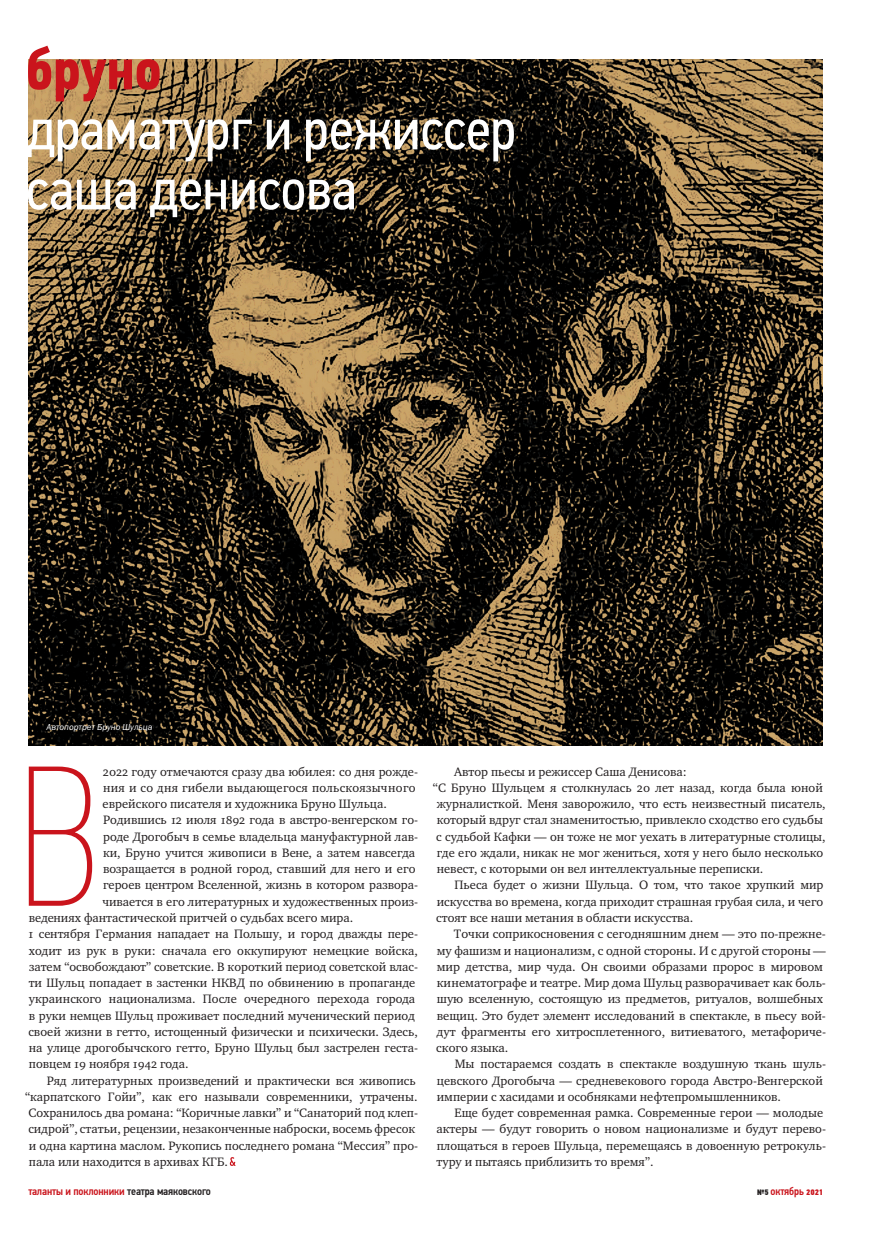
<style>
.page{position:relative;width:869px;height:1241px;background:#fff}
.page>*{position:absolute;margin:0;border:0;box-sizing:border-box;transform-origin:0 0}
.t1{font:199.88px "PF Din Text Comp Pro X Thin";color:#ca141c}
.t2{font:60px/60px "PF Din Text Cond Pro";letter-spacing:-.005em;color:#fff}
.t3{font:700 60px "PF Din Text Cond Pro";letter-spacing:-.005em;color:#ca141c}
.t4{font:12.5px "Charter OSC";color:#231f20}
.t5{font:12.5px "Charter OSC";letter-spacing:.02em;color:#231f20}
.t6{font:500 11.25px "PF Din Text Cond Pro";letter-spacing:-.01em;color:#ca141c}
.t7{font:italic 8.75px "Franklin Gothic Book C";color:#fff}
.s1{color:#231f20}
.s2{font-family:"PF Din Text Cond Pro X Black";font-weight:400;font-size:7.88px;color:#231f20}
.s3{font-family:"PF Din Text Cond Pro X Black";font-weight:400;font-size:8px}
</style>
<div class="page">
<svg style="left:230px;top:1157px;width:6px;height:8px"></svg>
<img style="left:28px;top:59px;width:794px;height:686px">
<h2 class="t3" style="left:26px;top:44px;width:137px">бруно</h2>
<h2 class="t2" style="left:26px;top:104px;width:491px">драматург и режиссер саша денисова</h2>
<p class="t7" style="left:46px;top:724px;width:107px">Автопортрет Бруно Шульца</p>
<h1 class="t1" style="left:18px;top:755px;width:83px">В</h1>
<p class="t4" style="left:103px;top:766px;width:316px">2022 году отмечаются сразу два юбилея: со дня рожде-</p>
<p class="t5" style="left:103px;top:782px;width:314px">ния и со дня гибели выдающегося польскоязычного</p>
<p class="t4" style="left:103px;top:798px;width:286px">еврейского писателя и художника Бруно Шульца.</p>
<p class="t4" style="left:103px;top:815px;width:316px">Родившись 12 июля 1892 года в австро-венгерском го-</p>
<p class="t4" style="left:103px;top:831px;width:316px">роде Дрогобыч в семье владельца мануфактурной лав-</p>
<p class="t4" style="left:103px;top:847px;width:313px">ки, Бруно учится живописи в Вене, а затем навсегда</p>
<p class="t4" style="left:103px;top:863px;width:314px">возращается в родной город, ставший для него и его</p>
<p class="t4" style="left:103px;top:880px;width:316px">героев центром Вселенной, жизнь в котором развора-</p>
<p class="t4" style="left:102px;top:896px;width:317px">чивается в его литературных и художественных произ-</p>
<p class="t4" style="left:29px;top:912px;width:326px">ведениях фантастической притчей о судьбах всего мира.</p>
<p class="t4" style="left:28px;top:928px;width:391px">1 сентября Германия нападает на Польшу, и город дважды пере-</p>
<p class="t4" style="left:29px;top:945px;width:390px">ходит из рук в руки: сначала его оккупируют немецкие войска,</p>
<p class="t4" style="left:29px;top:961px;width:390px">затем “освобождают” советские. В короткий период советской влас-</p>
<p class="t4" style="left:29px;top:977px;width:388px">ти Шульц попадает в застенки НКВД по обвинению в пропаганде</p>
<p class="t4" style="left:29px;top:993px;width:388px">украинского национализма. После очередного перехода города</p>
<p class="t4" style="left:29px;top:1010px;width:387px">в руки немцев Шульц проживает последний мученический период</p>
<p class="t4" style="left:28px;top:1026px;width:391px">своей жизни в гетто, истощенный физически и психически. Здесь,</p>
<p class="t4" style="left:29px;top:1042px;width:390px">на улице дрогобычского гетто, Бруно Шульц был застрелен геста-</p>
<p class="t4" style="left:29px;top:1058px;width:161px">повцем 19 ноября 1942 года.</p>
<p class="t4" style="left:47px;top:1075px;width:370px">Ряд литературных произведений и практически вся живопись</p>
<p class="t4" style="left:25px;top:1091px;width:394px">“карпатского Гойи”, как его называли современники, утрачены.</p>
<p class="t4" style="left:28px;top:1107px;width:391px">Сохранилось два романа: “Коричные лавки” и “Санаторий под клеп-</p>
<p class="t4" style="left:28px;top:1123px;width:388px">сидрой”, статьи, рецензии, незаконченные наброски, восемь фресок</p>
<p class="t4" style="left:29px;top:1140px;width:390px">и одна картина маслом. Рукопись последнего романа “Мессия” про-</p>
<p class="t4" style="left:29px;top:1156px;width:201px">пала или находится в архивах КГБ.</p>
<p class="t4" style="left:454px;top:766px;width:234px">Автор пьесы и режиссер Саша Денисова:</p>
<p class="t4" style="left:433px;top:782px;width:391px">“С Бруно Шульцем я столкнулась 20 лет назад, когда была юной</p>
<p class="t4" style="left:436px;top:798px;width:390px">журналисткой. Меня заворожило, что есть неизвестный писатель,</p>
<p class="t4" style="left:436px;top:815px;width:387px">который вдруг стал знаменитостью, привлекло сходство его судьбы</p>
<p class="t4" style="left:436px;top:831px;width:391px">с судьбой Кафки — он тоже не мог уехать в литературные столицы,</p>
<p class="t4" style="left:436px;top:847px;width:388px">где его ждали, никак не мог жениться, хотя у него было несколько</p>
<p class="t4" style="left:436px;top:863px;width:328px">невест, с которыми он вел интеллектуальные переписки.</p>
<p class="t4" style="left:454px;top:880px;width:370px">Пьеса будет о жизни Шульца. О том, что такое хрупкий мир</p>
<p class="t4" style="left:436px;top:896px;width:388px">искусства во времена, когда приходит страшная грубая сила, и чего</p>
<p class="t4" style="left:436px;top:912px;width:258px">стоят все наши метания в области искусства.</p>
<p class="t4" style="left:453px;top:928px;width:373px">Точки соприкосновения с сегодняшним днем — это по-прежне-</p>
<p class="t4" style="left:436px;top:945px;width:390px">му фашизм и национализм, с одной стороны. И с другой стороны —</p>
<p class="t4" style="left:436px;top:961px;width:387px">мир детства, мир чуда. Он своими образами пророс в мировом</p>
<p class="t4" style="left:436px;top:977px;width:390px">кинематографе и театре. Мир дома Шульц разворачивает как боль-</p>
<p class="t4" style="left:436px;top:993px;width:387px">шую вселенную, состоящую из предметов, ритуалов, волшебных</p>
<p class="t4" style="left:436px;top:1010px;width:390px">вещиц. Это будет элемент исследований в спектакле, в пьесу вой-</p>
<p class="t4" style="left:436px;top:1026px;width:390px">дут фрагменты его хитросплетенного, витиеватого, метафориче-</p>
<p class="t4" style="left:436px;top:1042px;width:74px">ского языка.</p>
<p class="t4" style="left:454px;top:1058px;width:372px">Мы постараемся создать в спектакле воздушную ткань шуль-</p>
<p class="t4" style="left:436px;top:1075px;width:387px">цевского Дрогобыча — средневекового города Австро-Венгерской</p>
<p class="t4" style="left:436px;top:1091px;width:346px">империи с хасидами и особняками нефтепромышленников.</p>
<p class="t4" style="left:454px;top:1107px;width:370px">Еще будет современная рамка. Современные герои — молодые</p>
<p class="t4" style="left:436px;top:1123px;width:391px">актеры — будут говорить о новом национализме и будут перево-</p>
<p class="t4" style="left:436px;top:1140px;width:390px">площаться в героев Шульца, перемещаясь в довоенную ретрокуль-</p>
<p class="t4" style="left:436px;top:1156px;width:218px">туру и пытаясь приблизить то время”.</p>
<p class="t6" style="left:28px;top:1186px;width:184px">таланты и поклонники <span class="s1">театра маяковского</span></p>
<p class="t6" style="left:756px;top:1186px;width:68px"><span class="s2">№5</span> октябрь <span class="s3">2021</span></p>
</div>
